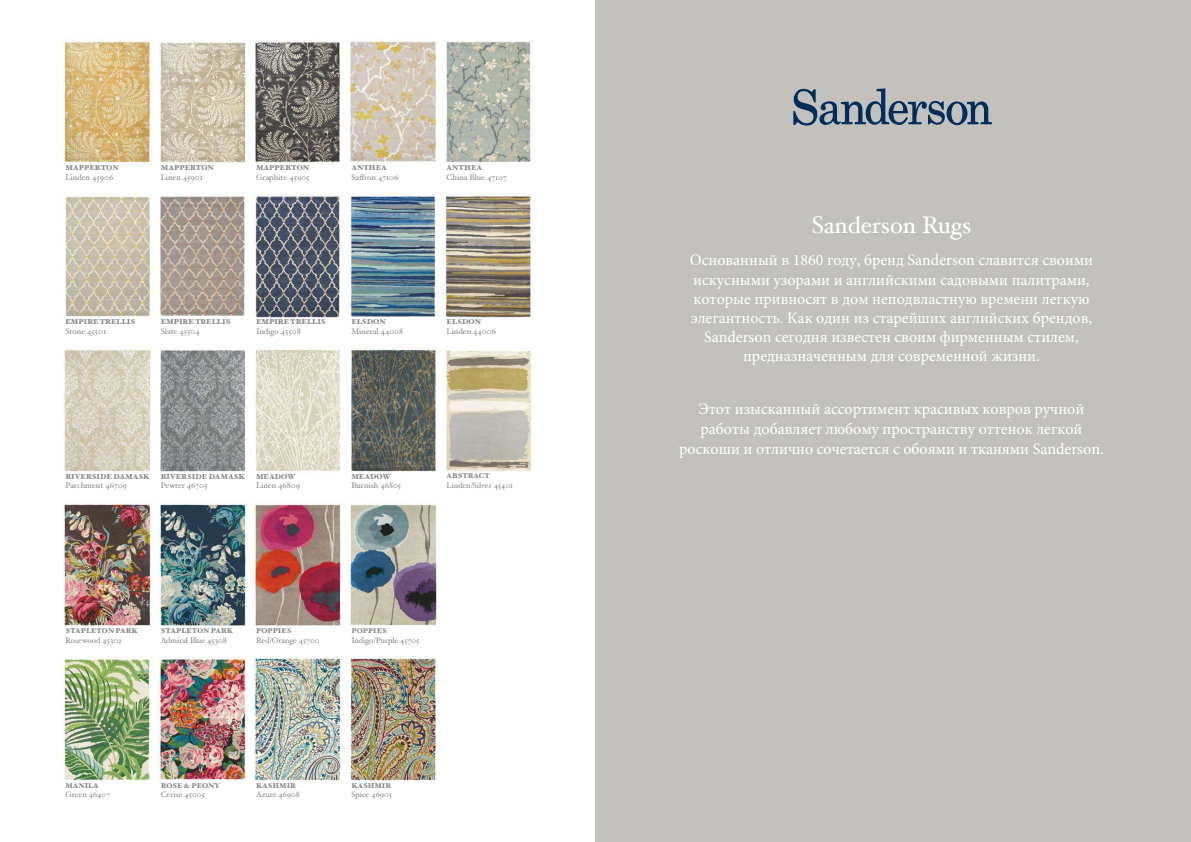
<style>
.page{position:relative;width:1191px;height:842px;background:#fff}
.page>*{position:absolute;margin:0;border:0;box-sizing:border-box;transform-origin:0 0}
.t1{font:24px "Hoefler Text";color:#fff}
.t2{font:16px/19.2px "Minion Pro";color:#fff;text-align:center}
.t3{font:8.2px "Hoefler Text";color:#878787}
.t4{font:8px "Hoefler Text";color:#878787}
.t5{font:900 7.1px "Hoefler Text";color:#878787}
.t6{font:900 7px "Hoefler Text";color:#878787}
</style>
<div class="page">
<img style="left:63px;top:349px;width:88px;height:123px">
<div style="left:595px;top:0;width:596px;height:842px;background:#c2c1bd"></div>
<svg style="left:793px;top:88px;width:198px;height:38px"></svg>
<img style="left:348px;top:194px;width:89px;height:123px">
<img style="left:349px;top:37px;width:89px;height:126px">
<img style="left:446px;top:194px;width:86px;height:124px">
<img style="left:445px;top:41px;width:88px;height:122px">
<img style="left:252px;top:194px;width:88px;height:124px">
<img style="left:255px;top:41px;width:85px;height:123px">
<img style="left:157px;top:657px;width:89px;height:124px">
<img style="left:158px;top:195px;width:88px;height:121px">
<img style="left:159px;top:42px;width:87px;height:123px">
<img style="left:348px;top:657px;width:89px;height:124px">
<img style="left:251px;top:657px;width:91px;height:124px">
<img style="left:160px;top:350px;width:86px;height:122px">
<img style="left:255px;top:349px;width:86px;height:122px">
<img style="left:347px;top:348px;width:90px;height:124px">
<img style="left:62px;top:657px;width:89px;height:124px">
<img style="left:61px;top:193px;width:90px;height:124px">
<img style="left:63px;top:37px;width:89px;height:127px">
<img style="left:63px;top:502px;width:88px;height:124px">
<img style="left:158px;top:502px;width:88px;height:124px">
<img style="left:349px;top:503px;width:88px;height:123px">
<img style="left:253px;top:502px;width:88px;height:124px">
<img style="left:444px;top:348px;width:88px;height:124px">
<p class="t5" style="left:66px;top:163px;width:55px">MAPPERTON</p>
<p class="t3" style="left:66px;top:172px;width:49px">Linden 45906</p>
<p class="t5" style="left:161px;top:163px;width:55px">MAPPERTON</p>
<p class="t3" style="left:161px;top:172px;width:44px">Linen 45901</p>
<p class="t5" style="left:256px;top:163px;width:55px">MAPPERTON</p>
<p class="t3" style="left:256px;top:172px;width:55px">Graphite 45905</p>
<p class="t5" style="left:351px;top:163px;width:37px">ANTHEA</p>
<p class="t3" style="left:351px;top:172px;width:49px">Saffron 47106</p>
<p class="t5" style="left:446px;top:163px;width:37px">ANTHEA</p>
<p class="t3" style="left:446px;top:172px;width:62px">China Blue 47107</p>
<p class="t5" style="left:65px;top:318px;width:71px">EMPIRE TRELLIS</p>
<p class="t3" style="left:65px;top:326px;width:42px">Stone 45501</p>
<p class="t5" style="left:161px;top:318px;width:71px">EMPIRE TRELLIS</p>
<p class="t3" style="left:161px;top:326px;width:40px">Slate 45504</p>
<p class="t5" style="left:256px;top:318px;width:71px">EMPIRE TRELLIS</p>
<p class="t3" style="left:256px;top:326px;width:46px">Indigo 45508</p>
<p class="t5" style="left:351px;top:318px;width:36px">ELSDON</p>
<p class="t3" style="left:351px;top:326px;width:53px">Mineral 44008</p>
<p class="t5" style="left:446px;top:318px;width:36px">ELSDON</p>
<p class="t3" style="left:446px;top:326px;width:51px">Linden 44006</p>
<h1 class="t1" style="left:811px;top:211px;width:161px">Sanderson Rugs</h1>
<p class="t2" style="left:689px;top:251px;width:405px">Основанный в 1860 году, бренд Sanderson славится своими искусными узорами и английскими садовыми палитрами, которые привносят в дом неподвластную времени легкую элегантность. Как один из старейших английских брендов, Sanderson сегодня известен своим фирменным стилем, предназначенным для современной жизни.</p>
<p class="t2" style="left:679px;top:399px;width:426px;line-height:19.9px">Этот изысканный ассортимент красивых ковров ручной работы добавляет любому пространству оттенок легкой роскоши и отлично сочетается с обоями и тканями Sanderson.</p>
<p class="t5" style="left:65px;top:472px;width:86px">RIVERSIDE DAMASK</p>
<p class="t3" style="left:65px;top:481px;width:63px">Parchment 46709</p>
<p class="t5" style="left:161px;top:472px;width:86px">RIVERSIDE DAMASK</p>
<p class="t3" style="left:161px;top:481px;width:48px">Pewter 46705</p>
<p class="t5" style="left:256px;top:472px;width:41px">MEADOW</p>
<p class="t3" style="left:256px;top:481px;width:45px">Linen 46809</p>
<p class="t5" style="left:351px;top:472px;width:41px">MEADOW</p>
<p class="t3" style="left:351px;top:481px;width:51px">Burnish 46805</p>
<p class="t6" style="left:446px;top:472px;width:45px">ABSTRACT</p>
<p class="t4" style="left:446px;top:480px;width:68px">Linden/Silver 45401</p>
<p class="t6" style="left:65px;top:627px;width:74px">STAPLETON PARK</p>
<p class="t4" style="left:65px;top:635px;width:58px">Rosewood 45302</p>
<p class="t6" style="left:161px;top:627px;width:74px">STAPLETON PARK</p>
<p class="t4" style="left:161px;top:635px;width:67px">Admiral Blue 45308</p>
<p class="t6" style="left:256px;top:627px;width:37px">POPPIES</p>
<p class="t4" style="left:256px;top:635px;width:65px">Red/Orange 45700</p>
<p class="t6" style="left:351px;top:627px;width:37px">POPPIES</p>
<p class="t4" style="left:351px;top:635px;width:70px">Indigo/Purple 45705</p>
<p class="t6" style="left:65px;top:781px;width:35px">MANILA</p>
<p class="t4" style="left:65px;top:790px;width:46px">Green 46407</p>
<p class="t6" style="left:161px;top:781px;width:61px">ROSE &amp; PEONY</p>
<p class="t4" style="left:161px;top:790px;width:46px">Cerise 45005</p>
<p class="t6" style="left:256px;top:781px;width:41px">KASHMIR</p>
<p class="t4" style="left:256px;top:790px;width:45px">Azure 46908</p>
<p class="t6" style="left:351px;top:781px;width:41px">KASHMIR</p>
<p class="t4" style="left:351px;top:790px;width:42px">Spice 46905</p>
</div>
